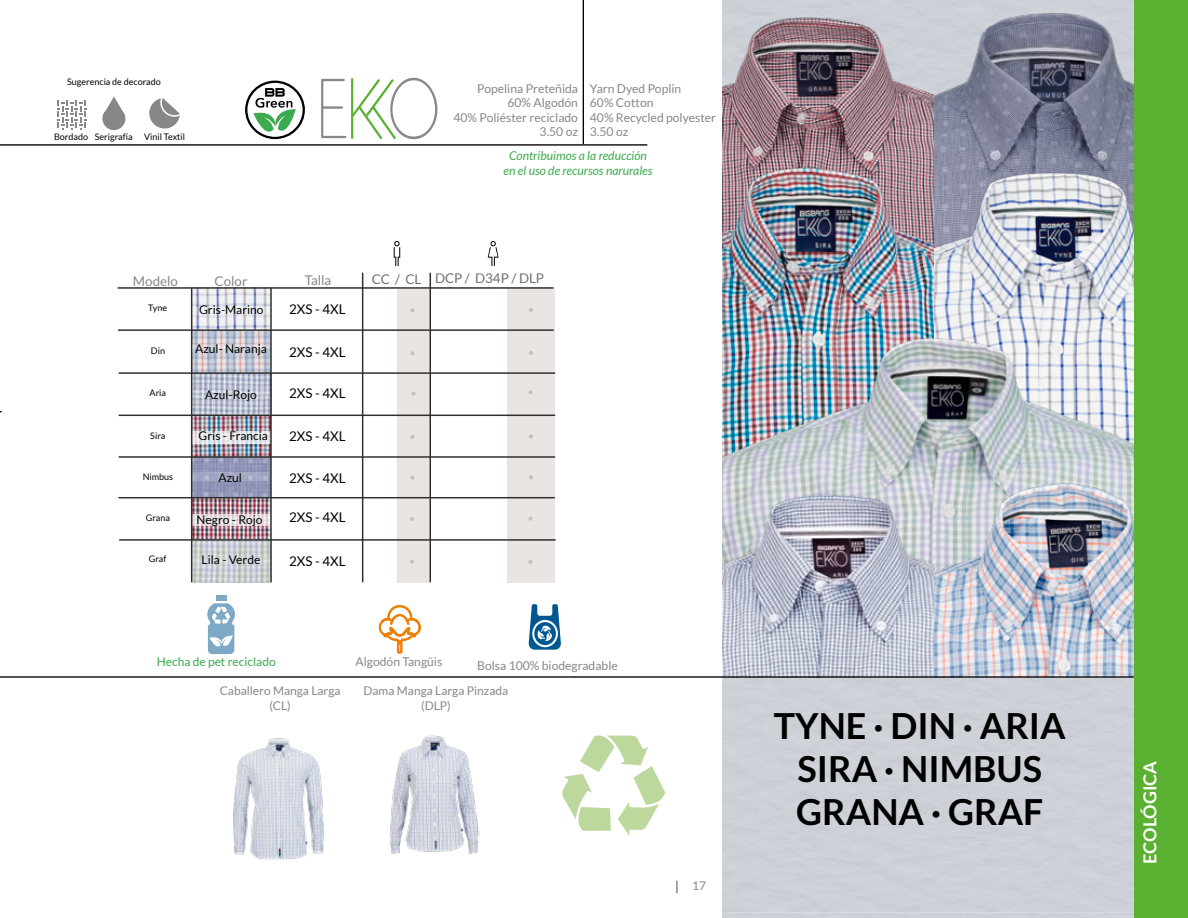
<style>
.page{position:relative;width:1188px;height:918px;background:#fff}
.page>*{position:absolute;margin:0;border:0;box-sizing:border-box;transform-origin:0 0}
.t1{font:700 36px/43.2px "Lato";color:#000;text-align:center}
.t2{font:700 18px "Lato";color:#fff}
.t3{font:13.35px "Lato";color:#000}
.t4{font:13.35px "Lato";color:#707070}
.t5{font:13.35px "Lato";color:#878787}
.t6{font:12.15px/14.5px "Lato";color:#878787;text-align:right}
.t7{font:italic 12.15px/14.5px "Lato";color:#3caa4e;text-align:center}
.t8{font:12px "Lato";color:#000}
.t9{font:12px/14.4px "Lato";color:#878787;text-align:center}
.t10{font:12px "Lato";color:#3caa4e}
.t11{font:9px "Lato";color:#000}
</style>
<div class="page">
<svg style="left:676px;top:881px;width:2px;height:12px"></svg>
<hr style="left:0;top:144px;width:647px;height:2px;background:#000">
<svg style="left:562px;top:736px;width:103px;height:100px"></svg>
<div style="left:722px;top:0;width:466px;height:918px;background:#cdd1d7"></div>
<img style="left:722px;top:17px;width:212px;height:117px">
<img style="left:934px;top:0;width:201px;height:147px">
<img style="left:722px;top:134px;width:212px;height:369px">
<img style="left:934px;top:147px;width:201px;height:152px">
<img style="left:192px;top:289px;width:79px;height:294px">
<svg style="left:192px;top:473px;width:77px;height:8px"></svg>
<svg style="left:192px;top:431px;width:78px;height:13px"></svg>
<svg style="left:193px;top:390px;width:77px;height:8px"></svg>
<div style="left:507px;top:287px;width:47px;height:296px;background:#eae5e3"></div>
<div style="left:397px;top:289px;width:33px;height:294px;background:#eae5e3"></div>
<hr style="left:583px;top:0;width:1px;height:144px;background:#000">
<svg style="left:57px;top:100px;width:29px;height:30px"></svg>
<svg style="left:102px;top:96px;width:23px;height:34px"></svg>
<svg style="left:149px;top:98px;width:31px;height:31px"></svg>
<img style="left:233px;top:738px;width:91px;height:122px">
<img style="left:390px;top:735px;width:89px;height:119px">
<svg style="left:245px;top:81px;width:60px;height:58px"></svg>
<svg style="left:528px;top:604px;width:33px;height:46px"></svg>
<svg style="left:378px;top:605px;width:43px;height:49px"></svg>
<svg style="left:410px;top:351px;width:4px;height:4px"></svg>
<svg style="left:529px;top:351px;width:4px;height:4px"></svg>
<hr style="left:362px;top:273px;width:1px;height:309px;background:#2e2e2b">
<svg style="left:410px;top:308px;width:4px;height:4px"></svg>
<hr style="left:430px;top:273px;width:1px;height:309px;background:#2e2e2b">
<hr style="left:118px;top:287px;width:435px;height:2px;background:#2e2e2b">
<svg style="left:394px;top:241px;width:6px;height:25px"></svg>
<svg style="left:488px;top:241px;width:11px;height:25px"></svg>
<svg style="left:529px;top:308px;width:4px;height:4px"></svg>
<svg style="left:410px;top:435px;width:4px;height:4px"></svg>
<svg style="left:529px;top:434px;width:4px;height:4px"></svg>
<svg style="left:529px;top:475px;width:4px;height:4px"></svg>
<svg style="left:410px;top:476px;width:4px;height:4px"></svg>
<svg style="left:410px;top:517px;width:4px;height:4px"></svg>
<svg style="left:528px;top:517px;width:5px;height:4px"></svg>
<svg style="left:410px;top:560px;width:4px;height:4px"></svg>
<svg style="left:528px;top:560px;width:5px;height:4px"></svg>
<svg style="left:528px;top:390px;width:5px;height:4px"></svg>
<svg style="left:411px;top:392px;width:5px;height:4px"></svg>
<svg style="left:192px;top:305px;width:78px;height:12px"></svg>
<svg style="left:192px;top:514px;width:78px;height:12px"></svg>
<svg style="left:193px;top:557px;width:77px;height:8px"></svg>
<hr style="left:270px;top:288px;width:2px;height:294px;background:#2e2e2b">
<hr style="left:119px;top:415px;width:436px;height:1px;background:#2e2e2b">
<hr style="left:119px;top:372px;width:436px;height:2px;background:#2e2e2b">
<hr style="left:118px;top:329px;width:435px;height:2px;background:#2e2e2b">
<hr style="left:119px;top:456px;width:436px;height:2px;background:#2e2e2b">
<hr style="left:119px;top:497px;width:435px;height:1px;background:#2e2e2b">
<hr style="left:120px;top:539px;width:435px;height:2px;background:#2e2e2b">
<hr style="left:191px;top:289px;width:1px;height:293px;background:#2e2e2b">
<img style="left:723px;top:299px;width:412px;height:157px">
<img style="left:723px;top:447px;width:211px;height:229px">
<img style="left:934px;top:456px;width:201px;height:222px">
<svg style="left:192px;top:344px;width:77px;height:8px"></svg>
<svg style="left:321px;top:78px;width:116px;height:61px"></svg>
<div style="left:1135px;top:0;width:53px;height:918px;background:#5ab031"></div>
<hr style="left:0;top:676px;width:1133px;height:2px;background:#000">
<div style="left:216px;top:595px;width:10px;height:6px;background:#7da9c7"></div>
<svg style="left:207px;top:603px;width:28px;height:51px"></svg>
<p class="t11" style="left:67px;top:77px;width:95px">Sugerencia de decorado</p>
<p class="t11" style="left:54px;top:132px;width:80px">Bordado Serigrafía</p>
<p class="t11" style="left:144px;top:132px;width:43px;rotate:-1deg">Vinil Textil</p>
<p class="t6" style="left:454px;top:81px;width:126px">Popelina Preteñida<br>60% Algodón<br>40% Poliéster reciclado<br>3.50 oz</p>
<p class="t6" style="left:590px;top:81px;width:128px;text-align:left">Yarn Dyed Poplin<br>60% Cotton<br>40% Recycled polyester<br>3.50 oz</p>
<p class="t7" style="left:504px;top:149px;width:151px">Contribuimos a la reducción en el uso de recursos narurales</p>
<p class="t5" style="left:133px;top:274px;width:47px">Modelo</p>
<p class="t5" style="left:215px;top:273px;width:34px">Color</p>
<p class="t11" style="left:148px;top:303px;width:20px">Tyne</p>
<p class="t11" style="left:151px;top:346px;width:16px">Din</p>
<p class="t11" style="left:150px;top:387px;width:18px">Aria</p>
<p class="t11" style="left:150px;top:431px;width:17px">Sira</p>
<p class="t11" style="left:143px;top:472px;width:32px">Nimbus</p>
<p class="t11" style="left:146px;top:513px;width:26px">Grana</p>
<p class="t11" style="left:149px;top:554px;width:19px">Graf</p>
<p class="t8" style="left:199px;top:303px;width:66px">Gris-Marino</p>
<p class="t8" style="left:195px;top:342px;width:73px">Azul- Naranja</p>
<p class="t8" style="left:205px;top:388px;width:53px">Azul-Rojo</p>
<p class="t8" style="left:199px;top:429px;width:71px">Gris - Francia</p>
<p class="t8" style="left:219px;top:471px;width:25px">Azul</p>
<p class="t8" style="left:197px;top:513px;width:67px">Negro - Rojo</p>
<p class="t8" style="left:202px;top:553px;width:60px">Lila - Verde</p>
<p class="t5" style="left:305px;top:273px;width:28px">Talla</p>
<p class="t3" style="left:289px;top:301px;width:58px">2XS - 4XL</p>
<p class="t3" style="left:289px;top:344px;width:58px">2XS - 4XL</p>
<p class="t3" style="left:289px;top:385px;width:58px">2XS - 4XL</p>
<p class="t3" style="left:289px;top:428px;width:58px">2XS - 4XL</p>
<p class="t3" style="left:289px;top:470px;width:58px">2XS - 4XL</p>
<p class="t3" style="left:289px;top:510px;width:58px">2XS - 4XL</p>
<p class="t3" style="left:289px;top:553px;width:58px">2XS - 4XL</p>
<p class="t4" style="left:372px;top:271px;width:174px">CC / CL DCP / D34P / DLP</p>
<p class="t10" style="left:157px;top:655px;width:120px">Hecha de pet reciclado</p>
<p class="t6" style="left:355px;top:655px;width:88px">Algodón Tangüis</p>
<p class="t6" style="left:477px;top:658px;width:142px">Bolsa 100% biodegradable</p>
<p class="t9" style="left:220px;top:684px;width:122px">Caballero Manga Larga (CL)</p>
<p class="t9" style="left:364px;top:684px;width:146px">Dama Manga Larga Pinzada (DLP)</p>
<p class="t9" style="left:692px;top:879px;width:15px">17</p>
<h1 class="t1" style="left:774px;top:703px;width:294px">TYNE · DIN · ARIA<br>SIRA · NIMBUS<br>GRANA · GRAF</h1>
<h2 class="t2" style="left:1140px;top:864px;width:105px;rotate:-90deg">ECOLÓGICA</h2>
</div>
